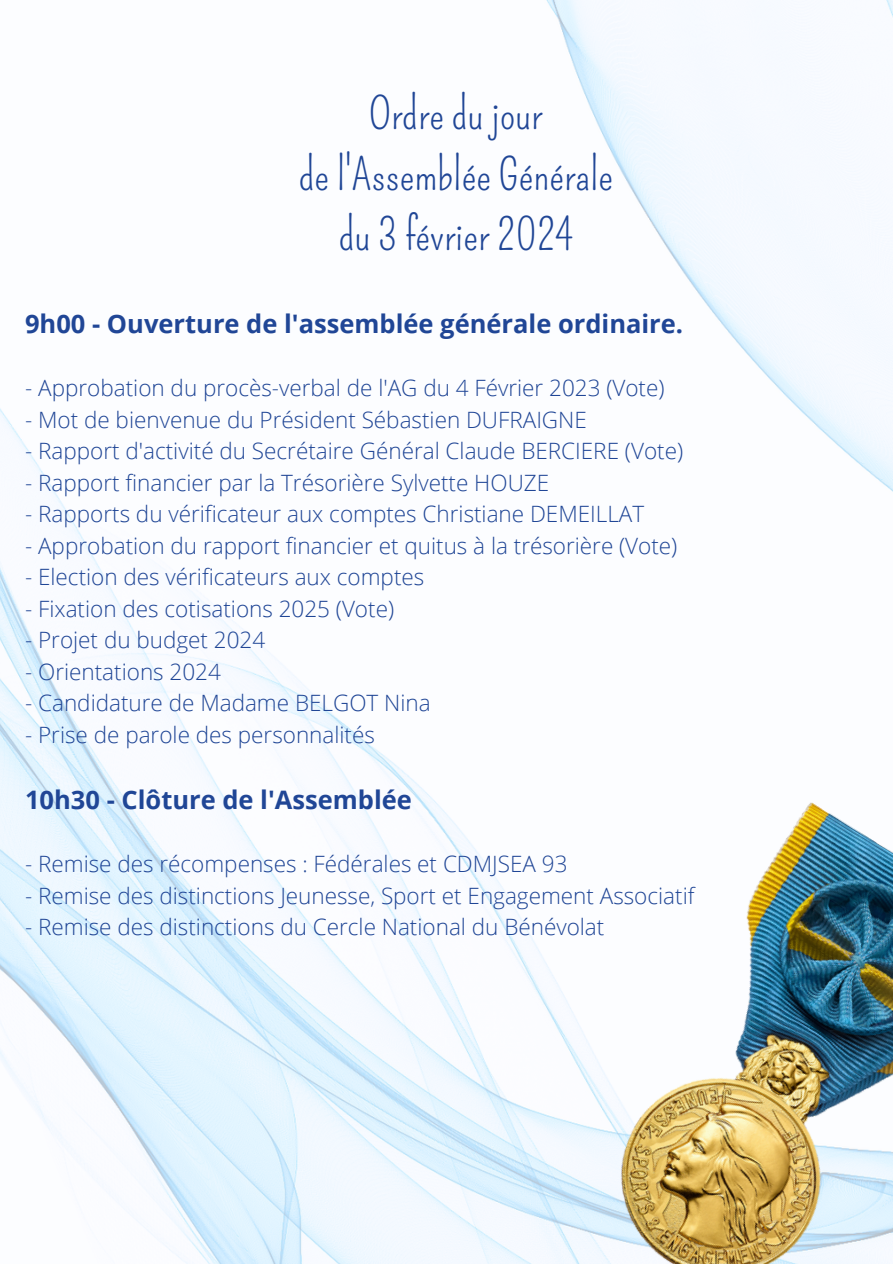
<style>
.page{position:relative;width:893px;height:1264px;background:#fff}
.page>*{position:absolute;margin:0;border:0;box-sizing:border-box;transform-origin:0 0}
.t1{font:43.5px/60.8px "Pompiere";color:#204696;text-align:center}
.t2{font:700 25.5px "Open Sans";color:#204696}
.t3{font:300 22.5px "Open Sans";color:#204696}
</style>
<div class="page">
<img style="left:0;top:0;width:892px;height:1263px">
<img style="left:507px;top:750px;width:385px;height:513px">
<h2 class="t1" style="left:298px;top:84px;width:316px">Ordre du jour<br>de l'Assemblée Générale du 3 février 2024</h2>
<p class="t2" style="left:25px;top:306px;width:659px">9h00 - Ouverture de l'assemblée générale ordinaire.</p>
<p class="t3" style="left:25px;top:372px;width:641px">- Approbation du procès-verbal de l'AG du 4 Février 2023 (Vote)</p>
<p class="t3" style="left:25px;top:403px;width:563px">- Mot de bienvenue du Président Sébastien DUFRAIGNE</p>
<p class="t3" style="left:25px;top:435px;width:659px">- Rapport d'activité du Secrétaire Général Claude BERCIERE (Vote)</p>
<p class="t3" style="left:25px;top:466px;width:525px">- Rapport financier par la Trésorière Sylvette HOUZE</p>
<p class="t3" style="left:25px;top:498px;width:620px">- Rapports du vérificateur aux comptes Christiane DEMEILLAT</p>
<p class="t3" style="left:25px;top:529px;width:653px">- Approbation du rapport financier et quitus à la trésorière (Vote)</p>
<p class="t3" style="left:25px;top:561px;width:400px">- Election des vérificateurs aux comptes</p>
<p class="t3" style="left:25px;top:592px;width:370px">- Fixation des cotisations 2025 (Vote)</p>
<p class="t3" style="left:25px;top:624px;width:242px">- Projet du budget 2024</p>
<p class="t3" style="left:25px;top:655px;width:197px">- Orientations 2024</p>
<p class="t3" style="left:25px;top:687px;width:407px">- Candidature de Madame BELGOT Nina</p>
<h2 class="t3" style="left:25px;top:718px;width:351px">- Prise de parole des personnalités</h2>
<p class="t2" style="left:25px;top:782px;width:388px">10h30 - Clôture de l'Assemblée</p>
<p class="t3" style="left:25px;top:848px;width:544px">- Remise des récompenses : Fédérales et CDMJSEA 93</p>
<p class="t3" style="left:25px;top:879px;width:670px">- Remise des distinctions Jeunesse, Sport et Engagement Associatif</p>
<p class="t3" style="left:25px;top:911px;width:580px">- Remise des distinctions du Cercle National du Bénévolat</p>
</div>
